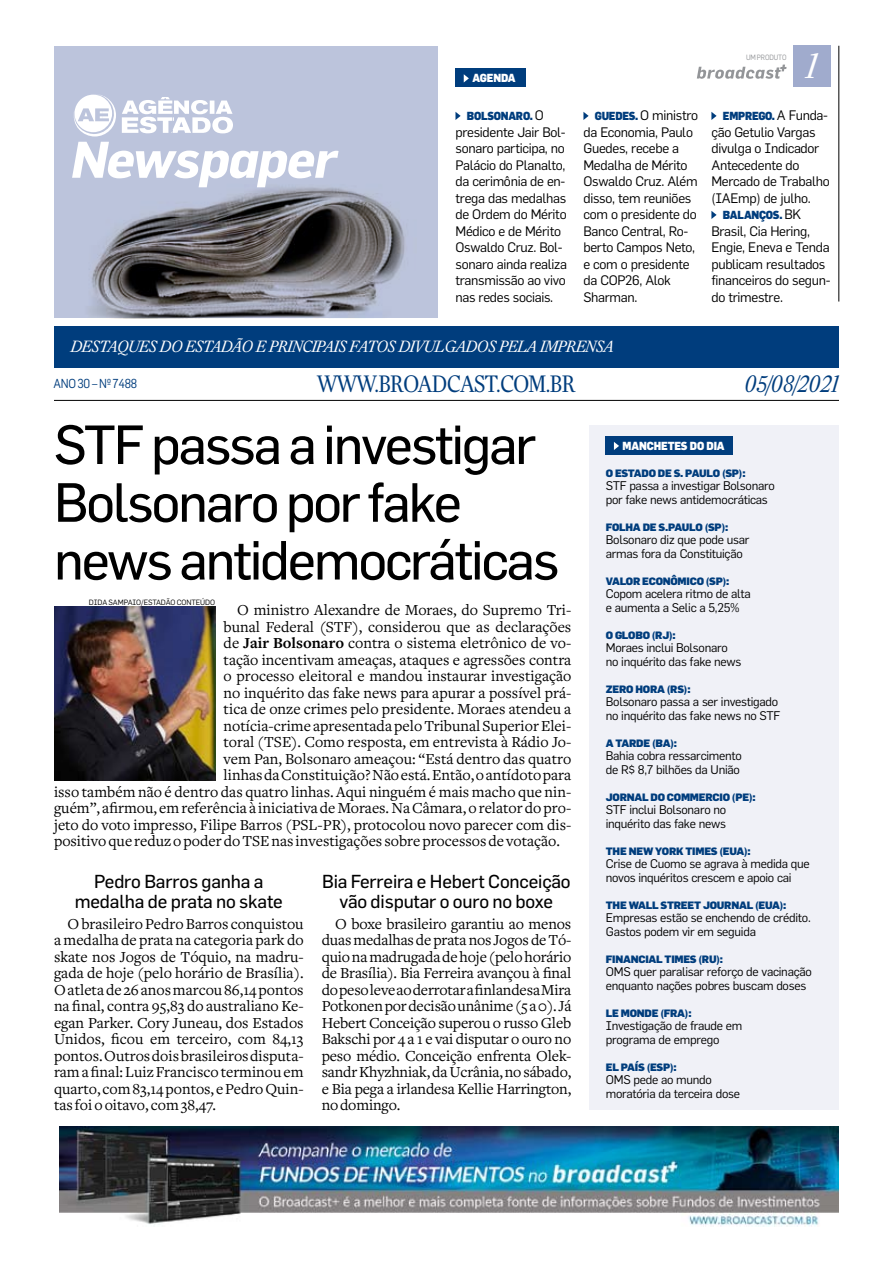
<style>
.page{position:relative;width:893px;height:1263px;background:#fff}
.page>*{position:absolute;margin:0;border:0;box-sizing:border-box;transform-origin:0 0}
.t1{font:54px/57.8px "Flama Basic";letter-spacing:-.04em;color:#000}
.t2{font:23.1px "Estado Headline";letter-spacing:-.03em;color:#003d7d;scale:.9 1}
.t3{font:italic 23.1px "Estado Headline";letter-spacing:-.025em;color:#003d7d;scale:.9 1}
.t4{font:18.45px/20px "Flama Basic";letter-spacing:-.01em;color:#000;text-align:center}
.t5{font:15.9px/16.5px "Freight Text";color:#000;text-align:justify}
.t6{font:italic 15.9px "Estado Headline";letter-spacing:-.05em;color:#fff}
.t7{font:13.5px/16.5px "Flama";letter-spacing:-.02em;color:#000}
.t8{font:12.75px "Flama";letter-spacing:-.02em;color:#003d7d;scale:.9 1}
.t9{font:12.3px/13.5px "Flama";letter-spacing:-.02em;color:#000}
.t10{font:900 11.55px "Flama";letter-spacing:-.02em;color:#003d7d;scale:.9 1}
.t11{font:900 11.55px "Flama";letter-spacing:-.01em;color:#fff;scale:.9 1}
.t12{font:900 10.5px "Flama";letter-spacing:-.02em;color:#003d7d}
.t13{font:7.5px "Flama";color:#000}
.t14{font:7.5px "Flama";letter-spacing:-.015em;color:#939598;scale:.9 1}
.s1{font-weight:400;font-size:13.5px;color:#000}
.s2{font-weight:900;font-size:11.55px;color:#003d7d}
.s3{font-weight:700}
</style>
<div class="page">
<div style="left:54px;top:46px;width:383px;height:272px;background:#bcc4dc"></div>
<img style="left:89px;top:187px;width:316px;height:131px">
<hr style="left:54px;top:400px;width:785px;height:1px;background:#000">
<div style="left:54px;top:326px;width:785px;height:42px;background:#003d7d"></div>
<hr style="left:839px;top:46px;width:1px;height:256px;background:#000">
<svg style="left:72px;top:142px;width:267px;height:45px"></svg>
<svg style="left:74px;top:94px;width:159px;height:42px"></svg>
<div style="left:793px;top:46px;width:38px;height:41px;background:#a0abcd"></div>
<svg style="left:697px;top:65px;width:90px;height:14px"></svg>
<div style="left:455px;top:69px;width:71px;height:18px;background:#003d7d"></div>
<svg style="left:464px;top:74px;width:5px;height:8px"></svg>
<img style="left:60px;top:1127px;width:779px;height:99px">
<svg style="left:455px;top:112px;width:6px;height:8px"></svg>
<svg style="left:583px;top:112px;width:6px;height:8px"></svg>
<svg style="left:711px;top:112px;width:6px;height:8px"></svg>
<svg style="left:711px;top:211px;width:6px;height:8px"></svg>
<div style="left:589px;top:425px;width:250px;height:685px;background:#f0f1f7"></div>
<div style="left:606px;top:437px;width:127px;height:18px;background:#003d7d"></div>
<svg style="left:614px;top:442px;width:5px;height:8px"></svg>
<img style="left:54px;top:607px;width:161px;height:173px">
<p class="t11" style="left:472px;top:70px;width:50px">AGENDA</p>
<p class="t10" style="left:467px;top:107px;width:87px">BOLSONARO. <span class="s1">O</span></p>
<p class="t7" style="left:455px;top:123px;width:113px">presidente Jair Bol&shy;sonaro participa, no<br>Palácio do Planalto, da cerimônia de en&shy;trega das medalhas de Ordem do Mérito<br>Médico e de Mérito<br>Oswaldo Cruz. Bol&shy;sonaro ainda realiza transmissão ao vivo nas redes sociais.</p>
<p class="t14" style="left:746px;top:53px;width:46px">UM PRODUTO</p>
<p class="t7" style="left:583px;top:107px;width:116px;text-indent:11px"><span class="s2">GUEDES.</span> O ministro da Economia, Paulo<br>Guedes, recebe a<br>Medalha de Mérito<br>Oswaldo Cruz. Além disso, tem reuniões com o presidente do<br>Banco Central, Ro&shy;berto Campos Neto, e com o presidente da COP26, Alok<br>Sharman.</p>
<p class="t10" style="left:723px;top:107px;width:118px">EMPREGO. <span class="s1">A Funda-</span></p>
<p class="t7" style="left:711px;top:123px;width:120px">ção Getulio Vargas divulga o Indicador<br>Antecedente do<br>Mercado de Trabalho (IAEmp) de julho.</p>
<p class="t10" style="left:723px;top:206px;width:88px">BALANÇOS. <span class="s1">BK</span></p>
<p class="t7" style="left:711px;top:222px;width:121px">Brasil, Cia Hering,<br>Engie, Eneva e Tenda publicam resultados financeiros do segun&shy;do trimestre.</p>
<p class="t6" style="left:70px;top:339px;width:545px">DESTAQUES DO ESTADÃO E PRINCIPAIS FATOS DIVULGADOS PELA IMPRENSA</p>
<p class="t8" style="left:54px;top:376px;width:95px">ANO 30 – n º 7488</p>
<p class="t2" style="left:317px;top:367px;width:274px">WWW.BROADCAST.COM.BR</p>
<p class="t3" style="left:744px;top:374px;width:107px">05/08/2021</p>
<p class="t1" style="left:54px;top:413px;width:507px">STF passa a investigar<br>Bolsonaro por fake news antidemocráticas</p>
<p class="t5" style="left:237px;top:602px;width:336px">O ministro Alexandre de Moraes, do Supremo Tri-</p>
<p class="t5" style="left:224px;top:618px;width:349px">bunal Federal (STF), considerou que as declarações</p>
<p class="t5" style="left:224px;top:635px;width:349px">de <span class="s3">Jair Bolsonaro</span> contra o sistema eletrônico de vo-</p>
<p class="t5" style="left:224px;top:651px;width:349px">tação incentivam ameaças, ataques e agressões contra</p>
<p class="t5" style="left:224px;top:668px;width:349px">o processo eleitoral e mandou instaurar investigação</p>
<p class="t5" style="left:224px;top:684px;width:349px">no inquérito das fake news para apurar a possível prá-</p>
<p class="t5" style="left:224px;top:701px;width:349px">tica de onze crimes pelo presidente. Moraes atendeu a</p>
<p class="t5" style="left:224px;top:717px;width:349px">notícia-crime apresentada pelo Tribunal Superior Elei-</p>
<p class="t5" style="left:224px;top:734px;width:349px">toral (TSE). Como resposta, em entrevista à Rádio Jo-</p>
<p class="t5" style="left:224px;top:750px;width:349px">vem Pan, Bolsonaro ameaçou: “Está dentro das quatro</p>
<p class="t5" style="left:224px;top:767px;width:349px">linhas da Constituição? Não está. Então, o antídoto para</p>
<p class="t5" style="left:54px;top:783px;width:519px">isso também não é dentro das quatro linhas. Aqui ninguém é mais macho que nin-</p>
<p class="t5" style="left:54px;top:800px;width:519px">guém”, afirmou, em referência à iniciativa de Moraes. Na Câmara, o relator do pro-</p>
<p class="t5" style="left:54px;top:816px;width:519px">jeto do voto impresso, Filipe Barros (PSL-PR), protocolou novo parecer com dis-</p>
<p class="t5" style="left:54px;top:833px;width:507px">positivo que reduz o poder do TSE nas investigações sobre processos de votação.</p>
<p class="t4" style="left:75px;top:871px;width:210px">Pedro Barros ganha a medalha de prata no skate</p>
<p class="t5" style="left:54px;top:915px;width:251px;text-indent:14px">O brasileiro Pedro Barros conquistou a medalha de prata na categoria park do skate nos Jogos de Tóquio, na madru&shy;gada de hoje (pelo horário de Brasília).<br>O atleta de 26 anos marcou 86,14 pontos na final, contra 95,83 do australiano Ke&shy;egan Parker. Cory Juneau, dos Estados Unidos, ficou em terceiro, com 84,13 pontos. Outros dois brasileiros disputa&shy;ram a final: Luiz Francisco terminou em quarto, com 83,14 pontos, e Pedro Quin&shy;tas foi o oitavo, com 38,47.</p>
<p class="t5" style="left:322px;top:915px;width:251px;text-indent:14px">O boxe brasileiro garantiu ao menos duas medalhas de prata nos Jogos de Tó&shy;quio na madrugada de hoje (pelo horário de Brasília). Bia Ferreira avançou à final do peso leve ao derrotar a finlandesa Mira Potkonen por decisão unânime (5 a 0). Já Hebert Conceição superou o russo Gleb Bakschi por 4 a 1 e vai disputar o ouro no peso médio. Conceição enfrenta Olek&shy;sandr Khyzhniak, da Ucrânia, no sábado, e Bia pega a irlandesa Kellie Harrington, no domingo.</p>
<p class="t13" style="left:89px;top:597px;width:6px">dida</p>
<p class="t13" style="left:109px;top:597px;width:6px">sampaio</p>
<p class="t13" style="left:141px;top:597px;width:8px">/estad</p>
<p class="t13" style="left:166px;top:597px;width:17px">ão conte</p>
<p class="t13" style="left:200px;top:597px;width:11px">údo</p>
<p class="t4" style="left:322px;top:871px;width:250px">Bia Ferreira e Hebert Conceição vão disputar o ouro no boxe</p>
<p class="t11" style="left:623px;top:437px;width:115px">MANCHETES DO DIA</p>
<p class="t12" style="left:606px;top:465px;width:102px">O ESTADO DE S. PAULO</p>
<p class="t12" style="left:722px;top:465px;width:25px">(SP):</p>
<p class="t9" style="left:606px;top:479px;width:170px">STF passa a investigar Bolsonaro por fake news antidemocráticas</p>
<p class="t12" style="left:606px;top:519px;width:124px">FOLHA DE S.PAULO (SP):</p>
<p class="t9" style="left:606px;top:533px;width:145px">Bolsonaro diz que pode usar armas fora da Constituição</p>
<p class="t12" style="left:606px;top:573px;width:125px">VALOR ECONÔMICO (SP):</p>
<p class="t9" style="left:606px;top:587px;width:146px">Copom acelera ritmo de alta e aumenta a Selic a 5,25%</p>
<p class="t12" style="left:606px;top:627px;width:71px">O GLOBO (RJ):</p>
<p class="t9" style="left:606px;top:641px;width:137px">Moraes inclui Bolsonaro no inquérito das fake news</p>
<p class="t12" style="left:606px;top:681px;width:86px">ZERO HORA (RS):</p>
<p class="t9" style="left:606px;top:695px;width:176px">Bolsonaro passa a ser investigado no inquérito das fake news no STF</p>
<p class="t12" style="left:606px;top:735px;width:73px">A TARDE (BA):</p>
<p class="t9" style="left:606px;top:749px;width:138px">Bahia cobra ressarcimento de R$ 8,7 bilhões da União</p>
<p class="t12" style="left:606px;top:789px;width:151px">JORNAL DO COMMERCIO (PE):</p>
<p class="t9" style="left:606px;top:803px;width:122px">STF inclui Bolsonaro no inquérito das fake news</p>
<p class="t12" style="left:606px;top:843px;width:146px">THE NEW YORK TIMES (EUA):</p>
<p class="t9" style="left:606px;top:857px;width:205px">Crise de Cuomo se agrava à medida que novos inquéritos crescem e apoio cai</p>
<p class="t12" style="left:606px;top:897px;width:83px">THE WALL STREET</p>
<p class="t12" style="left:703px;top:897px;width:85px">JOURNAL (EUA):</p>
<p class="t9" style="left:606px;top:911px;width:206px">Empresas estão se enchendo de crédito.<br>Gastos podem vir em seguida</p>
<p class="t12" style="left:606px;top:951px;width:14px">FINANCIA</p>
<p class="t12" style="left:656px;top:951px;width:68px">L TIMES (RU):</p>
<p class="t9" style="left:606px;top:965px;width:208px">OMS quer paralisar reforço de vacinação enquanto nações pobres buscam doses</p>
<p class="t12" style="left:606px;top:1005px;width:39px">LE MONDE</p>
<p class="t12" style="left:660px;top:1005px;width:33px">(FRA):</p>
<p class="t9" style="left:606px;top:1019px;width:138px">Investigação de fraude em programa de emprego</p>
<p class="t12" style="left:606px;top:1059px;width:72px">EL PAÍS (ESP):</p>
<p class="t9" style="left:606px;top:1073px;width:136px">OMS pede ao mundo moratória da terceira dose</p>
</div>
